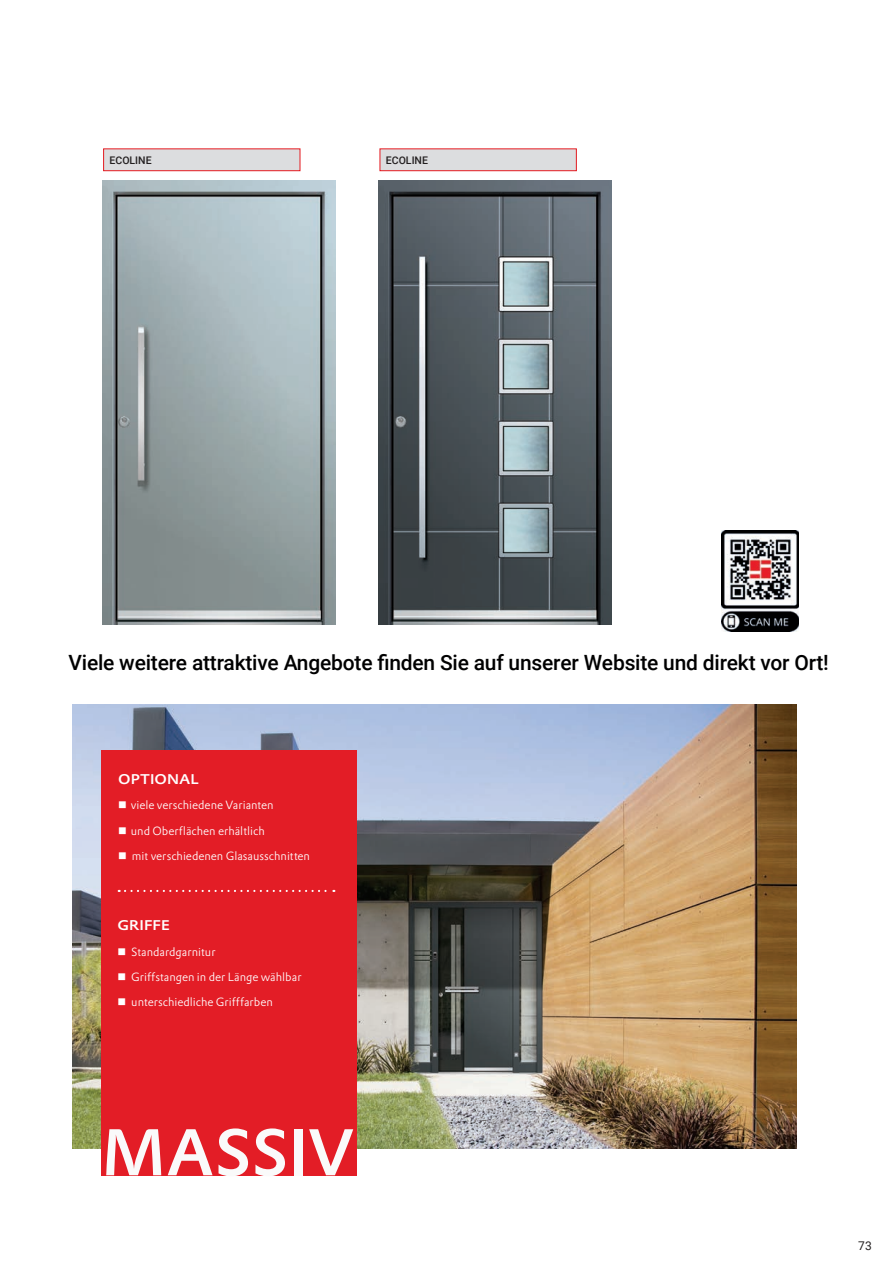
<style>
.page{position:relative;width:893px;height:1263px;background:#fff}
.page>*{position:absolute;margin:0;border:0;box-sizing:border-box;transform-origin:0 0}
.t1{font:500 64.5px "DTL Prokyon TPRO";letter-spacing:.005em;color:#fafafa}
.t2{font:500 21px "Roboto";letter-spacing:-.01em;color:#000001}
.t3{font:500 13.8px "DTL Prokyon TPRO";color:#fff;scale:1.1 1}
.t4{font:12px "Roboto";color:#231f20}
.t5{font:300 11.7px "DTL Prokyon TPRO";color:#fff}
.t6{font:500 10.5px "Roboto";color:#231f20}
</style>
<div class="page">
<img style="left:102px;top:181px;width:233px;height:444px">
<img style="left:379px;top:181px;width:232px;height:444px">
<div style="left:104px;top:149px;width:196px;height:22px;background:#dcdddf"></div>
<div style="left:103px;top:148px;width:197px;height:23px;border:1px solid #e51b21"></div>
<div style="left:380px;top:149px;width:196px;height:22px;background:#dcdddf"></div>
<div style="left:380px;top:148px;width:197px;height:23px;border:1px solid #e51b21"></div>
<img style="left:72px;top:705px;width:724px;height:443px">
<div style="left:102px;top:751px;width:255px;height:425px;background:#e31d26"></div>
<svg style="left:119px;top:890px;width:215px;height:2px"></svg>
<img style="left:722px;top:531px;width:77px;height:100px">
<p class="t6" style="left:110px;top:153px;width:44px">ECOLINE</p>
<p class="t6" style="left:386px;top:153px;width:44px">ECOLINE</p>
<h2 class="t2" style="left:68px;top:648px;width:762px">Viele weitere attraktive Angebote finden Sie auf unserer Website und direkt vor Ort!</h2>
<p class="t3" style="left:118px;top:770px;width:75px">OPTIONAL</p>
<p class="t5" style="left:118px;top:798px;width:157px">■ viele verschiedene Varianten</p>
<p class="t5" style="left:118px;top:823px;width:148px">■ und Oberflächen erhältlich</p>
<p class="t5" style="left:118px;top:848px;width:193px">■ mit verschiedenen Glasausschnitten</p>
<p class="t3" style="left:117px;top:916px;width:49px">GRIFFE</p>
<p class="t5" style="left:117px;top:944px;width:100px">■ Standardgarnitur</p>
<p class="t5" style="left:117px;top:969px;width:186px">■ Griffstangen in der Länge wählbar</p>
<p class="t5" style="left:117px;top:994px;width:157px">■ unterschiedliche Grifffarben</p>
<h1 class="t1" style="left:102px;top:1109px;width:254px">MASSIV</h1>
<p class="t4" style="left:858px;top:1237px;width:15px">73</p>
</div>
